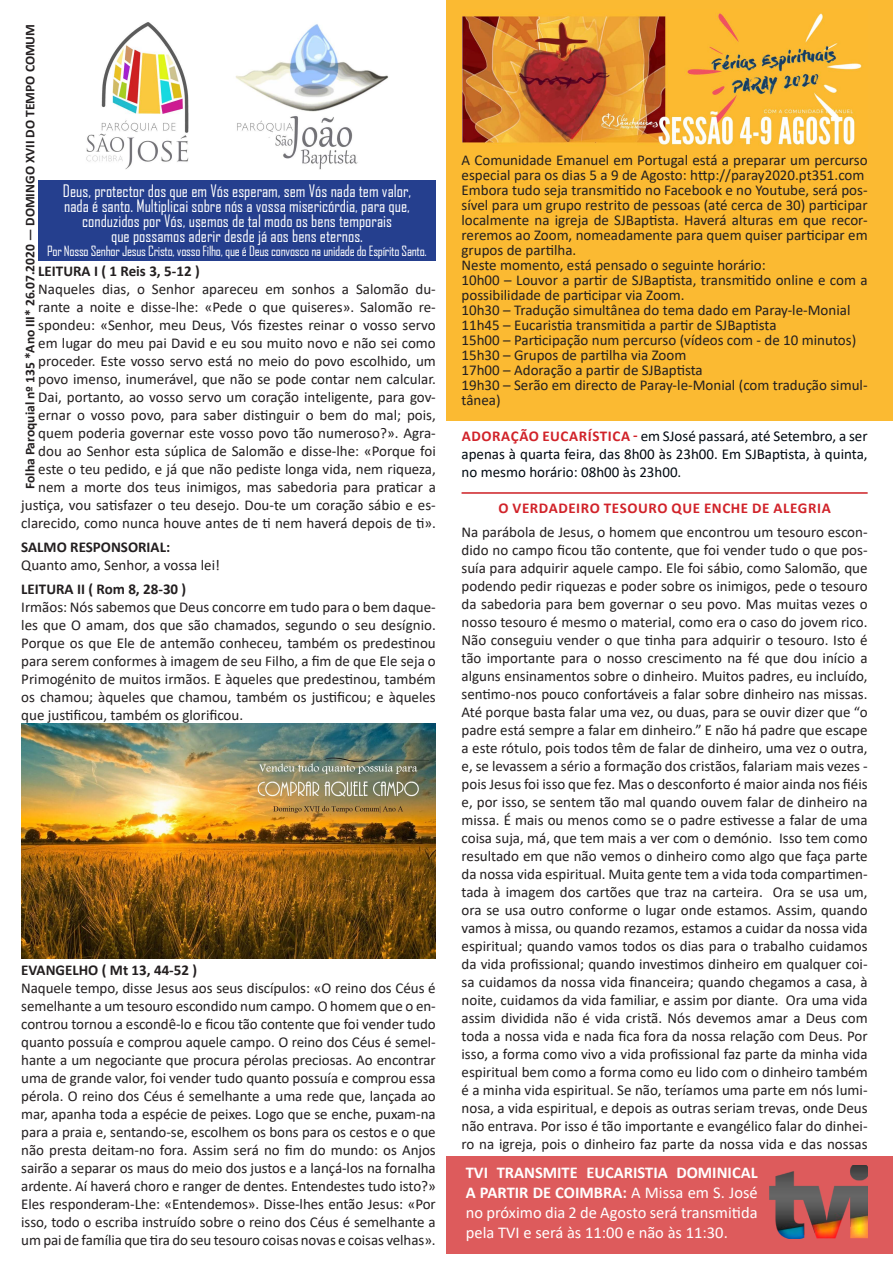
<style>
.page{position:relative;width:893px;height:1263px;background:#fff}
.page>*{position:absolute;margin:0;border:0;box-sizing:border-box;transform-origin:0 0}
.t1{font:16.5px "Agency FB";color:#fff}
.t2{font:16.5px/19.8px "Calibri";color:#fff;text-align:justify}
.t3{font:15px/18px "Calibri";color:#231f20;text-align:justify}
.t4{font:15px/18px "Calibri";color:#000911;text-align:justify}
.t5{font:700 15px "Calibri";color:#231f20}
.t6{font:700 15px "Calibri";letter-spacing:.04em;color:#d1232a}
.t7{font:13.5px "Agency FB";letter-spacing:-.02em;color:#fff}
.t8{font:700 13.5px "Calibri";color:#231f20}
.s1{font-weight:700;color:#d1232a}
.s2{font-weight:700}
</style>
<div class="page">
<div style="left:446px;top:0;width:447px;height:421px;background:#fbba32"></div>
<div style="left:446px;top:1156px;width:447px;height:97px;background:#dd5b5c"></div>
<img style="left:86px;top:22px;width:303px;height:148px">
<div style="left:38px;top:180px;width:398px;height:81px;background:#253f8e"></div>
<img style="left:769px;top:1165px;width:99px;height:73px">
<hr style="left:462px;top:492px;width:406px;height:2px;background:#cd1f25">
<img style="left:21px;top:724px;width:414px;height:235px">
<img style="left:462px;top:13px;width:400px;height:133px">
<p class="t8" style="left:20px;top:489px;width:467px;rotate:-90deg">Folha Paroquial nº 135 *Ano III* 26.07.2020 — DOMINGO XVII DO TEMPO COMUM</p>
<p class="t1" style="left:63px;top:181px;width:350px">Deus, protector dos que em Vós esperam, sem Vós nada tem valor,</p>
<p class="t1" style="left:64px;top:196px;width:347px">nada é santo. Multiplicai sobre nós a vossa misericórdia, para que,</p>
<p class="t1" style="left:82px;top:211px;width:311px">conduzidos por Vós, usemos de tal modo os bens temporais</p>
<p class="t1" style="left:111px;top:226px;width:253px">que possamos aderir desde já aos bens eternos.</p>
<p class="t7" style="left:47px;top:242px;width:381px">Por Nosso Senhor Jesus Cristo, vosso Filho, que é Deus convosco na unidade do Espírito Santo.</p>
<p class="t5" style="left:38px;top:261px;width:163px">LEITURA I ( 1 Reis 3, 5-12 )</p>
<p class="t3" style="left:21px;top:280px;width:416px;text-align:right">Naqueles dias, o Senhor apareceu em sonhos a Salomão du&shy;rante a noite e disse-lhe: «Pede o que quiseres». Salomão re&shy;spondeu: «Senhor, meu Deus, Vós fizestes reinar o vosso servo em lugar do meu pai David e eu sou muito novo e não sei como proceder. Este vosso servo está no meio do povo escolhido, um povo imenso, inumerável, que não se pode contar nem calcular.<br>Dai, portanto, ao vosso servo um coração inteligente, para gov&shy;ernar o vosso povo, para saber distinguir o bem do mal; pois, quem poderia governar este vosso povo tão numeroso?». Agra&shy;dou ao Senhor esta súplica de Salomão e disse-lhe: «Porque foi este o teu pedido, e já que não pediste longa vida, nem riqueza, nem a morte dos teus inimigos, mas sabedoria para praticar a justiça, vou satisfazer o teu desejo. Dou-te um coração sábio e es&shy;clarecido, como nunca houve antes de ti nem haverá depois de ti».</p>
<p class="t5" style="left:21px;top:537px;width:150px">SALMO RESPONSORIAL:</p>
<p class="t3" style="left:21px;top:556px;width:200px">Quanto amo, Senhor, a vossa lei!</p>
<p class="t5" style="left:21px;top:579px;width:167px">LEITURA II ( Rom 8, 28-30 )</p>
<p class="t3" style="left:21px;top:598px;width:416px">Irmãos: Nós sabemos que Deus concorre em tudo para o bem daque&shy;les que O amam, dos que são chamados, segundo o seu desígnio.<br>Porque os que Ele de antemão conheceu, também os predestinou para serem conformes à imagem de seu Filho, a fim de que Ele seja o Primogénito de muitos irmãos. E àqueles que predestinou, também os chamou; àqueles que chamou, também os justificou; e àqueles que justificou, também os glorificou.</p>
<p class="t5" style="left:21px;top:960px;width:177px">EVANGELHO ( Mt 13, 44-52 )</p>
<p class="t3" style="left:21px;top:979px;width:416px">Naquele tempo, disse Jesus aos seus discípulos: «O reino dos Céus é semelhante a um tesouro escondido num campo. O homem que o en&shy;controu tornou a escondê-lo e ficou tão contente que foi vender tudo quanto possuía e comprou aquele campo. O reino dos Céus é semel&shy;hante a um negociante que procura pérolas preciosas. Ao encontrar uma de grande valor, foi vender tudo quanto possuía e comprou essa pérola. O reino dos Céus é semelhante a uma rede que, lançada ao mar, apanha toda a espécie de peixes. Logo que se enche, puxam-na para a praia e, sentando-se, escolhem os bons para os cestos e o que não presta deitam-no fora. Assim será no fim do mundo: os Anjos sairão a separar os maus do meio dos justos e a lançá-los na fornalha ardente. Aí haverá choro e ranger de dentes. Entendestes tudo isto?» Eles responderam-Lhe: «Entendemos». Disse-lhes então Jesus: «Por isso, todo o escriba instruído sobre o reino dos Céus é semelhante a um pai de família que tira do seu tesouro coisas novas e coisas velhas».</p>
<p class="t3" style="left:462px;top:152px;width:408px;line-height:15px">A Comunidade Emanuel em Portugal está a preparar um percurso especial para os dias 5 a 9 de Agosto: http://paray2020.pt351.com</p>
<p class="t3" style="left:462px;top:182px;width:408px;line-height:15px">Embora tudo seja transmitido no Facebook e no Youtube, será pos&shy;sível para um grupo restrito de pessoas (até cerca de 30) participar localmente na igreja de SJBaptista. Haverá alturas em que recor&shy;reremos ao Zoom, nomeadamente para quem quiser participar em grupos de partilha.</p>
<p class="t3" style="left:462px;top:256px;width:306px">Neste momento, está pensado o seguinte horário:</p>
<p class="t3" style="left:462px;top:272px;width:408px;line-height:15px">10h00 – Louvor a partir de SJBaptista, transmitido online e com a possibilidade de participar via Zoom.</p>
<p class="t3" style="left:462px;top:301px;width:390px">10h30 – Tradução simultânea do tema dado em Paray-le-Monial</p>
<p class="t3" style="left:462px;top:316px;width:317px">11h45 – Eucaristia transmitida a partir de SJBaptista</p>
<p class="t3" style="left:462px;top:331px;width:396px">15h00 – Participação num percurso (vídeos com - de 10 minutos)</p>
<p class="t3" style="left:462px;top:346px;width:226px">15h30 – Grupos de partilha via Zoom</p>
<p class="t3" style="left:462px;top:361px;width:243px">17h00 – Adoração a partir de SJBaptista</p>
<p class="t3" style="left:462px;top:377px;width:408px;line-height:15px">19h30 – Serão em directo de Paray-le-Monial (com tradução simul&shy;tânea)</p>
<p class="t4" style="left:462px;top:427px;width:408px"><span class="s1">ADORAÇÃO EUCARÍSTICA -</span> em SJosé passará, até Setembro, a ser apenas à quarta feira, das 8h00 às 23h00. Em SJBaptista, à quinta, no mesmo horário: 08h00 às 23h00.</p>
<p class="t6" style="left:498px;top:497px;width:334px">O VERDADEIRO TESOURO QUE ENCHE DE ALEGRIA</p>
<p class="t3" style="left:462px;top:523px;width:408px">Na parábola de Jesus, o homem que encontrou um tesouro escon&shy;dido no campo ficou tão contente, que foi vender tudo o que pos&shy;suía para adquirir aquele campo. Ele foi sábio, como Salomão, que podendo pedir riquezas e poder sobre os inimigos, pede o tesouro da sabedoria para bem governar o seu povo. Mas muitas vezes o nosso tesouro é mesmo o material, como era o caso do jovem rico.<br>Não conseguiu vender o que tinha para adquirir o tesouro. Isto é tão importante para o nosso crescimento na fé que dou início a alguns ensinamentos sobre o dinheiro. Muitos padres, eu incluído, sentimo-nos pouco confortáveis a falar sobre dinheiro nas missas.<br>Até porque basta falar uma vez, ou duas, para se ouvir dizer que “o padre está sempre a falar em dinheiro.” E não há padre que escape a este rótulo, pois todos têm de falar de dinheiro, uma vez o outra, e, se levassem a sério a formação dos cristãos, falariam mais vezes - pois Jesus foi isso que fez. Mas o desconforto é maior ainda nos fiéis e, por isso, se sentem tão mal quando ouvem falar de dinheiro na missa. É mais ou menos como se o padre estivesse a falar de uma coisa suja, má, que tem mais a ver com o demónio. Isso tem como resultado em que não vemos o dinheiro como algo que faça parte da nossa vida espiritual. Muita gente tem a vida toda compartimen&shy;tada à imagem dos cartões que traz na carteira. Ora se usa um, ora se usa outro conforme o lugar onde estamos. Assim, quando vamos à missa, ou quando rezamos, estamos a cuidar da nossa vida espiritual; quando vamos todos os dias para o trabalho cuidamos da vida profissional; quando investimos dinheiro em qualquer coi&shy;sa cuidamos da nossa vida financeira; quando chegamos a casa, à noite, cuidamos da vida familiar, e assim por diante. Ora uma vida assim dividida não é vida cristã. Nós devemos amar a Deus com toda a nossa vida e nada fica fora da nossa relação com Deus. Por isso, a forma como vivo a vida profissional faz parte da minha vida espiritual bem como a forma como eu lido com o dinheiro também é a minha vida espiritual. Se não, teríamos uma parte em nós lumi&shy;nosa, a vida espiritual, e depois as outras seriam trevas, onde Deus não entrava. Por isso é tão importante e evangélico falar do dinhei&shy;ro na igreja, pois o dinheiro faz parte da nossa vida e das nossas</p>
<p class="t2" style="left:466px;top:1162px;width:293px"><span class="s2">TVI TRANSMITE EUCARISTIA DOMINICAL A PARTIR DE COIMBRA:</span> A Missa em S. José no próximo dia 2 de Agosto será transmitida pela TVI e será às 11:00 e não às 11:30.</p>
</div>
